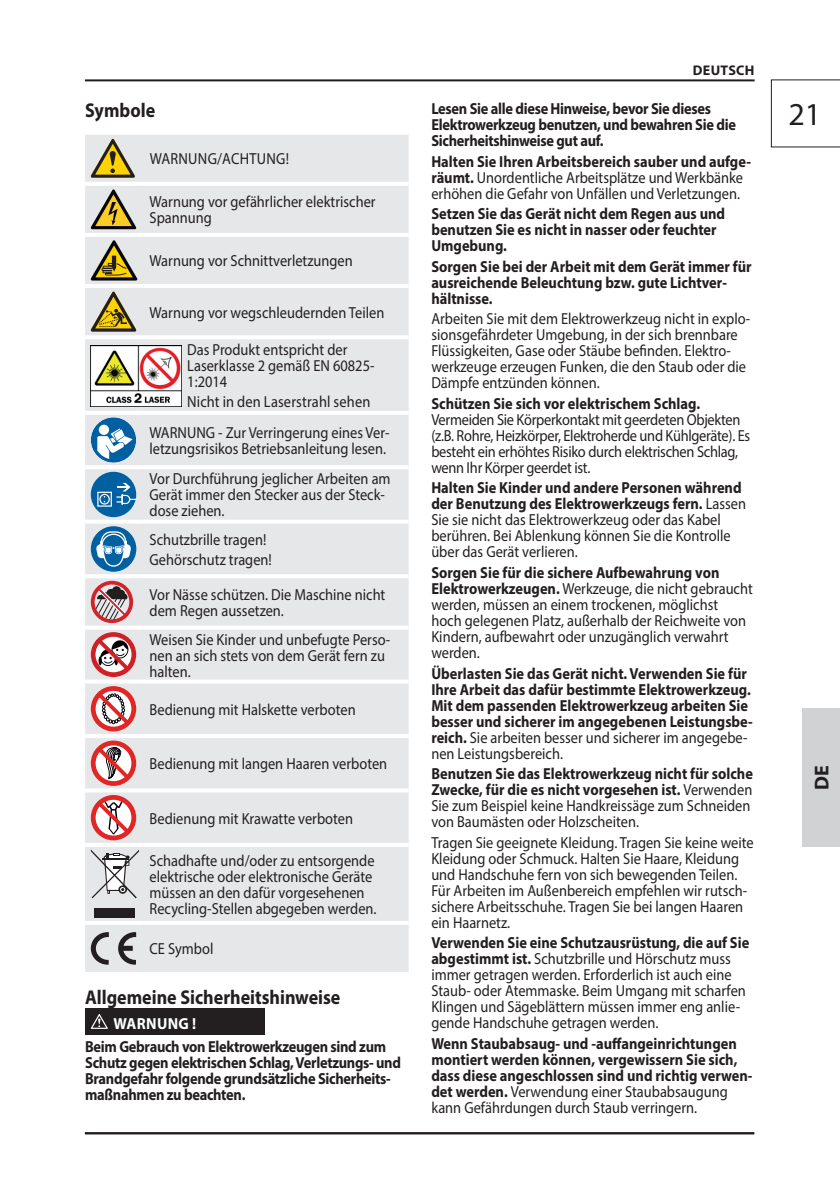
<style>
.page{position:relative;width:840px;height:1191px;background:#fff}
.page>*{position:absolute;margin:0;border:0;box-sizing:border-box;transform-origin:0 0}
.t1{font:32px "Myriad Pro";color:#231f20}
.t2{font:700 20px "Myriad Pro";color:#231f20;scale:.9 1}
.t3{font:700 20px "Myriad Pro";color:#231f20}
.t4{font:16px/16px "Myriad Pro";color:#231f20;scale:.9 1}
.t5{font:700 16px/16px "Myriad Pro";color:#231f20;scale:.9 1}
.t6{font:700 16px/16px "Myriad Pro";letter-spacing:-.02em;color:#231f20;scale:.9 1}
.t7{font:16px/16px "Myriad Pro";letter-spacing:-.02em;color:#231f20;scale:.9 1}
.t8{font:16px "Myriad Pro";letter-spacing:.02em;color:#231f20;scale:.9 1}
.t9{font:700 16px "Myriad Pro";letter-spacing:.02em;color:#fff;scale:.95 1}
.t10{font:700 14px "Myriad Pro";letter-spacing:.02em;color:#231f20}
.s1{font-weight:700}
.s2{font-weight:400}
</style>
<div class="page">
<hr style="left:85px;top:1132px;width:668px;height:2px;background:#231f20">
<hr style="left:85px;top:79px;width:669px;height:2px;background:#231f20">
<svg style="left:770px;top:79px;width:69px;height:69px"></svg>
<hr style="left:839px;top:708px;width:1px;height:138px;background:#d1d2d4">
<div style="left:801px;top:708px;width:38px;height:138px;background:#d1d2d4"></div>
<div style="left:85px;top:135px;width:323px;height:837px;background:#e6e7e9"></div>
<hr style="left:85px;top:182px;width:59px;height:4px;background:#fff">
<hr style="left:144px;top:182px;width:264px;height:4px;background:#fff">
<hr style="left:85px;top:233px;width:59px;height:4px;background:#fff">
<hr style="left:144px;top:233px;width:264px;height:4px;background:#fff">
<hr style="left:85px;top:284px;width:59px;height:4px;background:#fff">
<hr style="left:144px;top:284px;width:264px;height:4px;background:#fff">
<hr style="left:85px;top:335px;width:59px;height:4px;background:#fff">
<hr style="left:144px;top:335px;width:264px;height:4px;background:#fff">
<hr style="left:85px;top:411px;width:59px;height:4px;background:#fff">
<hr style="left:85px;top:465px;width:59px;height:4px;background:#fff">
<hr style="left:144px;top:465px;width:264px;height:4px;background:#fff">
<svg style="left:85px;top:519px;width:59px;height:4px"></svg>
<svg style="left:144px;top:519px;width:264px;height:4px"></svg>
<hr style="left:85px;top:574px;width:59px;height:4px;background:#fff">
<hr style="left:144px;top:574px;width:264px;height:4px;background:#fff">
<svg style="left:85px;top:625px;width:59px;height:4px"></svg>
<svg style="left:85px;top:679px;width:59px;height:4px"></svg>
<svg style="left:144px;top:679px;width:264px;height:4px"></svg>
<hr style="left:85px;top:734px;width:59px;height:4px;background:#fff">
<hr style="left:144px;top:734px;width:264px;height:4px;background:#fff">
<hr style="left:85px;top:788px;width:59px;height:4px;background:#fff">
<hr style="left:144px;top:788px;width:264px;height:4px;background:#fff">
<hr style="left:85px;top:843px;width:59px;height:4px;background:#fff">
<hr style="left:144px;top:843px;width:264px;height:4px;background:#fff">
<hr style="left:85px;top:921px;width:59px;height:4px;background:#fff">
<hr style="left:144px;top:921px;width:264px;height:4px;background:#fff">
<hr style="left:144px;top:411px;width:264px;height:4px;background:#fff">
<svg style="left:144px;top:625px;width:264px;height:4px"></svg>
<svg style="left:91px;top:139px;width:44px;height:39px;background:#b9ac71"></svg>
<svg style="left:90px;top:189px;width:46px;height:40px;background:#b3a77b"></svg>
<svg style="left:91px;top:240px;width:46px;height:40px;background:#aba172"></svg>
<svg style="left:90px;top:291px;width:46px;height:40px;background:#b5aa78"></svg>
<img style="left:91px;top:345px;width:90px;height:61px">
<div style="left:91px;top:417px;width:45px;height:46px;background:#0160a1;border-radius:50%"></div>
<div style="left:99px;top:425px;width:10px;height:10px;background:#fff;border-radius:50%"></div>
<svg style="left:97px;top:428px;width:36px;height:31px"></svg>
<div style="left:91px;top:472px;width:45px;height:45px;background:#0160a1;border-radius:50%"></div>
<div style="left:97px;top:492px;width:15px;height:15px;border:1px solid #fff"></div>
<div style="left:99px;top:494px;width:11px;height:10px;border:1px solid #fff;border-radius:50%"></div>
<svg style="left:116px;top:483px;width:20px;height:22px"></svg>
<div style="left:91px;top:526px;width:45px;height:46px;background:#0160a1;border-radius:50%"></div>
<svg style="left:96px;top:531px;width:35px;height:35px"></svg>
<svg style="left:95px;top:586px;width:32px;height:35px"></svg>
<div style="left:91px;top:581px;width:42px;height:42px;border:4px solid #d1232a;border-radius:50%"></div>
<svg style="left:91px;top:632px;width:45px;height:45px"></svg>
<svg style="left:91px;top:686px;width:45px;height:45px"></svg>
<svg style="left:91px;top:740px;width:45px;height:46px"></svg>
<svg style="left:91px;top:795px;width:45px;height:45px"></svg>
<div style="left:94px;top:908px;width:41px;height:10px;background:#231f20"></div>
<svg style="left:91px;top:849px;width:48px;height:49px"></svg>
<svg style="left:118px;top:932px;width:18px;height:32px"></svg>
<svg style="left:91px;top:932px;width:18px;height:32px"></svg>
<div style="left:85px;top:1008px;width:179px;height:26px;background:#231f20"></div>
<svg style="left:91px;top:1014px;width:17px;height:15px"></svg>
<p class="t2" style="left:85px;top:97px;width:79px">Symbole</p>
<p class="t8" style="left:150px;top:149px;width:156px">WARNUNG/ACHTUNG!</p>
<p class="t4" style="left:149px;top:194px;width:252px">Warnung vor gefährlicher elektrischer<br>Spannung</p>
<p class="t4" style="left:149px;top:253px;width:227px">Warnung vor Schnittverletzungen</p>
<p class="t4" style="left:149px;top:304px;width:262px">Warnung vor wegschleudernden Teilen</p>
<p class="t4" style="left:187px;top:341px;width:209px">Das Produkt entspricht der<br>Laserklasse 2 gemäß EN 60825-<br>1:2014</p>
<p class="t4" style="left:149px;top:386px;width:268px;line-height:30.8px;text-indent:38px">Nicht in den Laserstrahl sehen<br>WARNUNG - Zur Verringerung eines Ver-</p>
<p class="t4" style="left:149px;top:433px;width:269px;line-height:30.4px">letzungsrisikos Betriebsanleitung lesen.<br>Vor Durchführung jeglicher Arbeiten am</p>
<p class="t4" style="left:149px;top:487px;width:263px">Gerät immer den Stecker aus der Steck&shy;dose ziehen.</p>
<p class="t4" style="left:149px;top:529px;width:137px;line-height:20.6px">Schutzbrille tragen!<br>Gehörschutz tragen!</p>
<p class="t4" style="left:149px;top:586px;width:263px">Vor Nässe schützen. Die Maschine nicht dem Regen aussetzen.</p>
<p class="t4" style="left:149px;top:631px;width:269px">Weisen Sie Kinder und unbefugte Perso&shy;nen an sich stets von dem Gerät fern zu halten.</p>
<p class="t4" style="left:149px;top:701px;width:230px">Bedienung mit Halskette verboten</p>
<p class="t4" style="left:149px;top:755px;width:265px">Bedienung mit langen Haaren verboten</p>
<p class="t4" style="left:149px;top:810px;width:227px">Bedienung mit Krawatte verboten</p>
<p class="t4" style="left:149px;top:852px;width:253px">Schadhafte und/oder zu entsorgende elektrische oder elektronische Geräte müssen an den dafür vorgesehenen Recycling-Stellen abgegeben werden.</p>
<p class="t4" style="left:149px;top:940px;width:72px">CE Symbol</p>
<p class="t2" style="left:85px;top:984px;width:285px">Allgemeine Sicherheitshinweise</p>
<p class="t9" style="left:114px;top:1012px;width:88px">WARNUNG !</p>
<p class="t6" style="left:85px;top:1037px;width:352px">Beim Gebrauch von Elektrowerkzeugen sind zum Schutz gegen elektrischen Schlag, Verletzungs- und Brandgefahr folgende grundsätzliche Sicherheits&shy;maßnahmen zu beachten.</p>
<p class="t10" style="left:692px;top:61px;width:63px">DEUTSCH</p>
<p class="t6" style="left:431px;top:100px;width:340px">Lesen Sie alle diese Hinweise, bevor Sie dieses<br>Elektrowerkzeug benutzen, und bewahren Sie die<br>Sicherheitshinweise gut auf.</p>
<p class="t4" style="left:431px;top:153px;width:356px"><span class="s1">Halten Sie Ihren Arbeitsbereich sauber und aufge&shy;räumt.</span> Unordentliche Arbeitsplätze und Werkbänke erhöhen die Gefahr von Unfällen und Verletzungen.</p>
<p class="t5" style="left:431px;top:205px;width:328px">Setzen Sie das Gerät nicht dem Regen aus und benutzen Sie es nicht in nasser oder feuchter<br>Umgebung.</p>
<p class="t5" style="left:431px;top:258px;width:357px">Sorgen Sie bei der Arbeit mit dem Gerät immer für ausreichende Beleuchtung bzw. gute Lichtver&shy;hältnisse.</p>
<p class="t4" style="left:431px;top:311px;width:356px">Arbeiten Sie mit dem Elektrowerkzeug nicht in explo&shy;sionsgefährdeter Umgebung, in der sich brennbare Flüssigkeiten, Gase oder Stäube befinden. Elektro&shy;werkzeuge erzeugen Funken, die den Staub oder die Dämpfe entzünden können.</p>
<p class="t5" style="left:431px;top:395px;width:300px">Schützen Sie sich vor elektrischem Schlag.</p>
<p class="t7" style="left:431px;top:411px;width:356px">Vermeiden Sie Körperkontakt mit geerdeten Objekten (z.B. Rohre, Heizkörper, Elektroherde und Kühlgeräte). Es besteht ein erhöhtes Risiko durch elektrischen Schlag, wenn Ihr Körper geerdet ist.</p>
<p class="t4" style="left:431px;top:480px;width:351px"><span class="s1">Halten Sie Kinder und andere Personen während der Benutzung des Elektrowerkzeugs fern.</span> Lassen Sie sie nicht das Elektrowerkzeug oder das Kabel berühren. Bei Ablenkung können Sie die Kontrolle über das Gerät verlieren.</p>
<p class="t4" style="left:431px;top:564px;width:358px"><span class="s1">Sorgen Sie für die sichere Aufbewahrung von Elektrowerkzeugen.</span> Werkzeuge, die nicht gebraucht werden, müssen an einem trockenen, möglichst<br>hoch gelegenen Platz, außerhalb der Reichweite von Kindern, aufbewahrt oder unzugänglich verwahrt werden.</p>
<p class="t5" style="left:431px;top:664px;width:358px">Überlasten Sie das Gerät nicht. Verwenden Sie für Ihre Arbeit das dafür bestimmte Elektrowerkzeug.<br>Mit dem passenden Elektrowerkzeug arbeiten Sie besser und sicherer im angegebenen Leistungsbe&shy;reich. <span class="s2">Sie arbeiten besser und sicherer im angegebe&shy;nen Leistungsbereich.</span></p>
<p class="t4" style="left:431px;top:765px;width:359px"><span class="s1">Benutzen Sie das Elektrowerkzeug nicht für solche Zwecke, für die es nicht vorgesehen ist.</span> Verwenden Sie zum Beispiel keine Handkreissäge zum Schneiden von Baumästen oder Holzscheiten.</p>
<p class="t4" style="left:431px;top:834px;width:359px">Tragen Sie geeignete Kleidung. Tragen Sie keine weite Kleidung oder Schmuck. Halten Sie Haare, Kleidung und Handschuhe fern von sich bewegenden Teilen.<br>Für Arbeiten im Außenbereich empfehlen wir rutsch&shy;sichere Arbeitsschuhe. Tragen Sie bei langen Haaren ein Haarnetz.</p>
<p class="t4" style="left:431px;top:934px;width:354px"><span class="s1">Verwenden Sie eine Schutzausrüstung, die auf Sie abgestimmt ist.</span> Schutzbrille und Hörschutz muss immer getragen werden. Erforderlich ist auch eine Staub- oder Atemmaske. Beim Umgang mit scharfen Klingen und Sägeblättern müssen immer eng anlie&shy;gende Handschuhe getragen werden.</p>
<p class="t5" style="left:431px;top:1035px;width:358px">Wenn Staubabsaug- und -auffangeinrichtungen montiert werden können, vergewissern Sie sich, dass diese angeschlossen sind und richtig verwen&shy;det werden. <span class="s2">Verwendung einer Staubabsaugung kann Gefährdungen durch Staub verringern.</span></p>
<h1 class="t1" style="left:788px;top:95px;width:34px">21</h1>
<p class="t3" style="left:808px;top:790px;width:26px;rotate:-90deg">DE</p>
<p class="t3" style="left:808px;top:784px;width:15px;rotate:-90deg">D</p>
</div>
